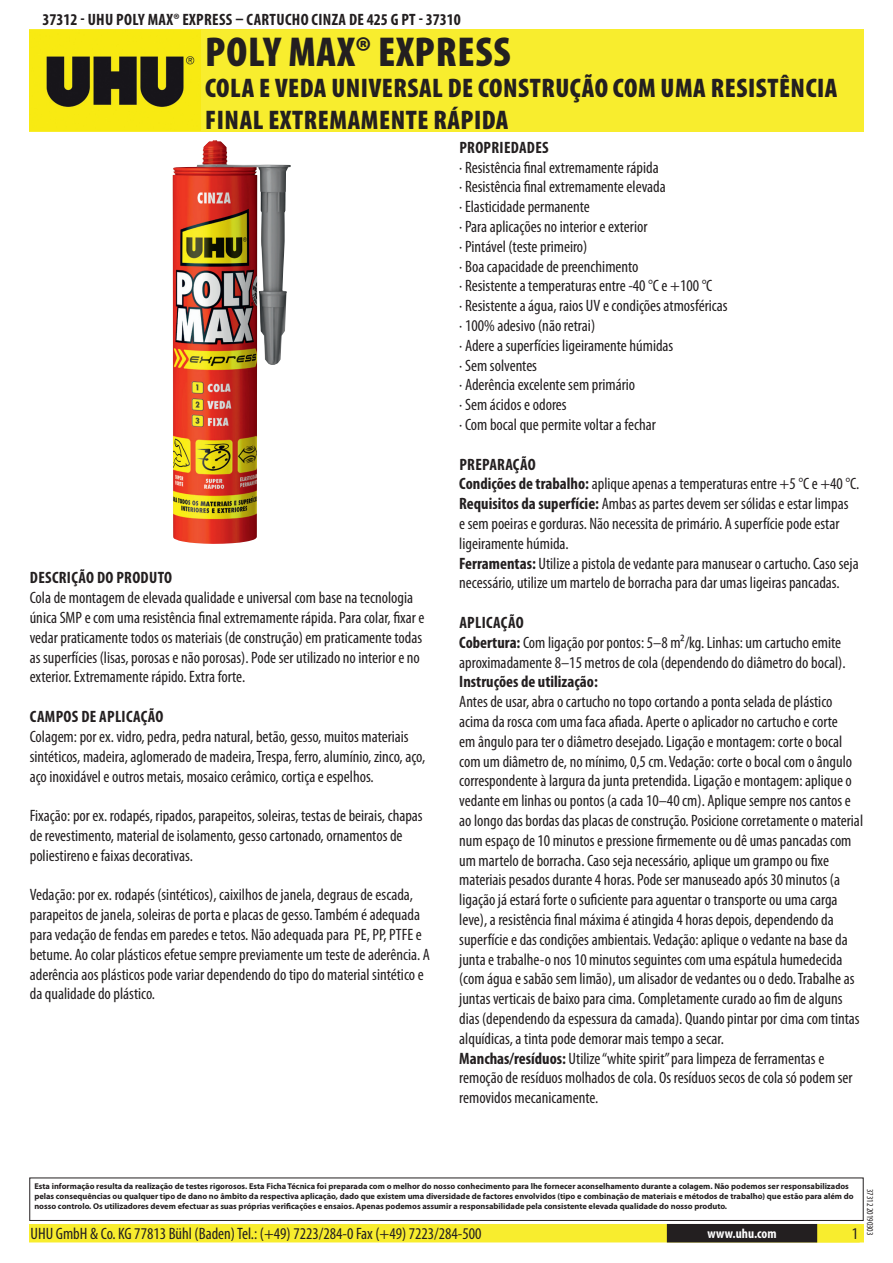
<style>
.page{position:relative;width:893px;height:1263px;background:#fff}
.page>*{position:absolute;margin:0;border:0;box-sizing:border-box;transform-origin:0 0}
.t1{font:900 condensed 42px "Myriad Pro";letter-spacing:.02em;color:#231f20}
.t2{font:900 condensed 27px/32.4px "Myriad Pro";letter-spacing:.02em;color:#231f20}
.t3{font:condensed 16.5px/19.8px "Myriad Pro";color:#231f20}
.t4{font:700 condensed 16.5px "Myriad Pro";letter-spacing:.02em;color:#231f20}
.t5{font:700 condensed 13.5px "Myriad Pro";color:#fff}
.t6{font:condensed 9px "Myriad Pro";color:#231f20}
.t7{font:700 8.4px/10.1px "Myriad Pro";color:#231f20}
.s1{font-weight:700}
</style>
<div class="page">
<div style="left:30px;top:1225px;width:833px;height:17px;background:#f8ed2e"></div>
<div style="left:29px;top:1224px;width:835px;height:18px;border:2px solid #f8ed2e"></div>
<div style="left:816px;top:1224px;width:44px;height:18px;border:2px solid #f8ed2e"></div>
<div style="left:668px;top:1225px;width:148px;height:17px;background:#231f20"></div>
<div style="left:667px;top:1224px;width:150px;height:18px;border:2px solid #231f20"></div>
<div style="left:29px;top:1177px;width:835px;height:44px;border:1px solid #231f20"></div>
<div style="left:30px;top:30px;width:834px;height:102px;background:#f8ed2e"></div>
<img style="left:30px;top:31px;width:171px;height:100px">
<img style="left:172px;top:140px;width:119px;height:404px">
<p class="t4" style="left:43px;top:9px;width:420px">37312 - UHU Poly Max® Express – Cartucho Cinza de 425 g PT - 37310</p>
<h1 class="t1" style="left:205px;top:25px;width:307px">POLY MAX® EXPRESS</h1>
<h2 class="t2" style="left:205px;top:71px;width:634px">COLA E VEDA UNIVERSAL DE CONSTRUÇÃO COM UMA RESISTÊNCIA<br>FINAL EXTREMAMENTE RÁPIDA</h2>
<p class="t4" style="left:30px;top:568px;width:144px">Descrição do produto</p>
<p class="t3" style="left:30px;top:588px;width:396px">Cola de montagem de elevada qualidade e universal com base na tecnologia única SMP e com uma resistência final extremamente rápida. Para colar, fixar e vedar praticamente todos os materiais (de construção) em praticamente todas as superfícies (lisas, porosas e não porosas). Pode ser utilizado no interior e no exterior. Extremamente rápido. Extra forte.</p>
<p class="t4" style="left:30px;top:706px;width:135px">Campos de aplicação</p>
<p class="t3" style="left:30px;top:726px;width:397px">Colagem: por ex. vidro, pedra, pedra natural, betão, gesso, muitos materiais sintéticos, madeira, aglomerado de madeira, Trespa, ferro, alumínio, zinco, aço, aço inoxidável e outros metais, mosaico cerâmico, cortiça e espelhos.</p>
<p class="t3" style="left:30px;top:805px;width:394px">Fixação: por ex. rodapés, ripados, parapeitos, soleiras, testas de beirais, chapas de revestimento, material de isolamento, gesso cartonado, ornamentos de poliestireno e faixas decorativas.</p>
<p class="t3" style="left:30px;top:885px;width:402px">Vedação: por ex. rodapés (sintéticos), caixilhos de janela, degraus de escada, parapeitos de janela, soleiras de porta e placas de gesso. Também é adequada para vedação de fendas em paredes e tetos. Não adequada para PE, PP, PTFE e betume. Ao colar plásticos efetue sempre previamente um teste de aderência. A aderência aos plásticos pode variar dependendo do tipo do material sintético e da qualidade do plástico.</p>
<p class="t4" style="left:459px;top:137px;width:91px">Propriedades</p>
<p class="t3" style="left:459px;top:157px;width:270px">· Resistência final extremamente rápida<br>· Resistência final extremamente elevada<br>· Elasticidade permanente<br>· Para aplicações no interior e exterior<br>· Pintável (teste primeiro)<br>· Boa capacidade de preenchimento<br>· Resistente a temperaturas entre -40 °C e +100 °C<br>· Resistente a água, raios UV e condições atmosféricas · 100% adesivo (não retrai)<br>· Adere a superfícies ligeiramente húmidas<br>· Sem solventes<br>· Aderência excelente sem primário<br>· Sem ácidos e odores<br>· Com bocal que permite voltar a fechar</p>
<p class="t3" style="left:459px;top:454px;width:402px"><span class="s1">Preparação<br>Condições de trabalho:</span> aplique apenas a temperaturas entre +5 °C e +40 °C.<br><span class="s1">Requisitos da superfície:</span> Ambas as partes devem ser sólidas e estar limpas<br>e sem poeiras e gorduras. Não necessita de primário. A superfície pode estar ligeiramente húmida.<br><span class="s1">Ferramentas:</span> Utilize a pistola de vedante para manusear o cartucho. Caso seja necessário, utilize um martelo de borracha para dar umas ligeiras pancadas.</p>
<p class="t3" style="left:459px;top:612px;width:388px"><span class="s1">Ap licação<br>Cobertura:</span> Com ligação por pontos: 5–8 m²/kg. Linhas: um cartucho emite aproximadamente 8–15 metros de cola (dependendo do diâmetro do bocal).</p>
<p class="t4" style="left:459px;top:671px;width:140px">Instruções de utilização:</p>
<p class="t3" style="left:459px;top:692px;width:405px">Antes de usar, abra o cartucho no topo cortando a ponta selada de plástico acima da rosca com uma faca afiada. Aperte o aplicador no cartucho e corte<br>em ângulo para ter o diâmetro desejado. Ligação e montagem: corte o bocal com um diâmetro de, no mínimo, 0,5 cm. Vedação: corte o bocal com o ângulo correspondente à largura da junta pretendida. Ligação e montagem: aplique o vedante em linhas ou pontos (a cada 10–40 cm). Aplique sempre nos cantos e ao longo das bordas das placas de construção. Posicione corretamente o material num espaço de 10 minutos e pressione firmemente ou dê umas pancadas com um martelo de borracha. Caso seja necessário, aplique um grampo ou fixe materiais pesados durante 4 horas. Pode ser manuseado após 30 minutos (a ligação já estará forte o suficiente para aguentar o transporte ou uma carga leve), a resistência final máxima é atingida 4 horas depois, dependendo da superfície e das condições ambientais. Vedação: aplique o vedante na base da junta e trabalhe-o nos 10 minutos seguintes com uma espátula humedecida (com água e sabão sem limão), um alisador de vedantes ou o dedo. Trabalhe as juntas verticais de baixo para cima. Completamente curado ao fim de alguns dias (dependendo da espessura da camada). Quando pintar por cima com tintas alquídicas, a tinta pode demorar mais tempo a secar.<br><span class="s1">Manchas/resíduos:</span> Utilize “white spirit” para limpeza de ferramentas e remoção de resíduos molhados de cola. Os resíduos secos de cola só podem ser removidos mecanicamente.</p>
<p class="t7" style="left:34px;top:1181px;width:821px">Esta informação resulta da realização de testes rigorosos. Esta Ficha Técnica foi preparada com o melhor do nosso conhecimento para lhe fornecer aconselhamento durante a colagem. Não podemos ser responsabilizados pelas consequências ou qualquer tipo de dano no âmbito da respectiva aplicação, dado que existem uma diversidade de factores envolvidos (tipo e combinação de materiais e métodos de trabalho) que estão para além do nosso controlo. Os utilizadores devem efectuar as suas próprias verificações e ensaios. Apenas podemos assumir a responsabilidade pela consistente elevada qualidade do nosso produto.</p>
<p class="t3" style="left:31px;top:1224px;width:453px">UHU GmbH &amp; Co. KG 77813 Bühl (Baden) Tel.: (+49) 7223/284-0 Fax (+49) 7223/284-500</p>
<p class="t5" style="left:707px;top:1225px;width:71px">www.uhu.com</p>
<p class="t3" style="left:852px;top:1224px;width:8px">1</p>
<p class="t6" style="left:875px;top:1189px;width:48px;rotate:90deg">37312 20190303</p>
</div>
